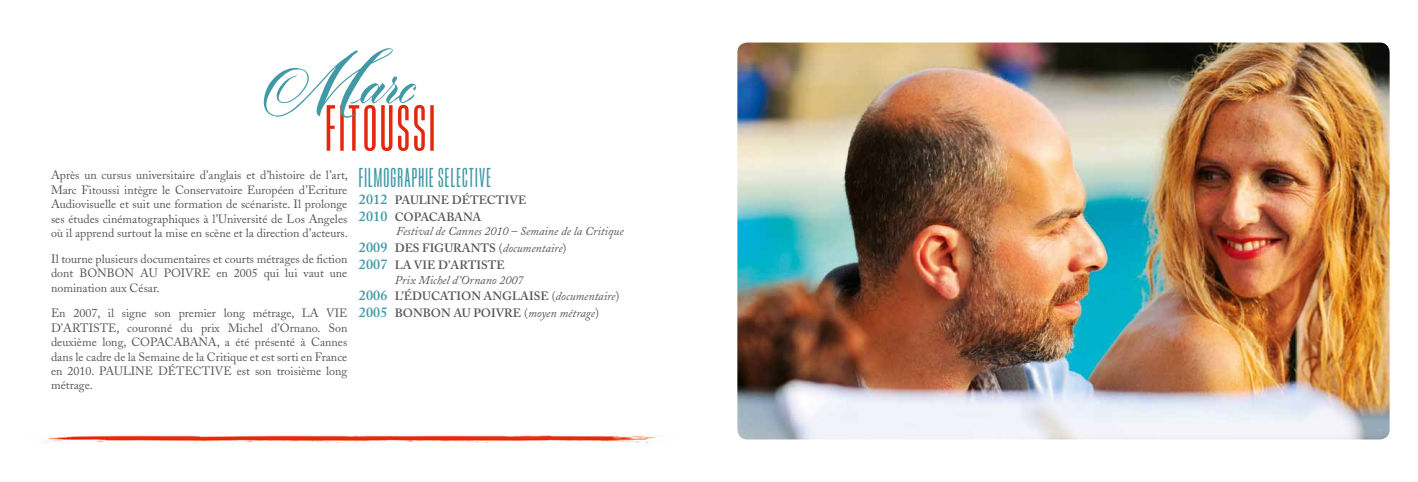
<style>
.page{position:relative;width:1418px;height:482px;background:#fff}
.page>*{position:absolute;margin:0;border:0;box-sizing:border-box;transform-origin:0 0}
.t1{font:28.7px "Bee Three";letter-spacing:.04em;color:#4099a5}
.t2{font:12px/14.4px "Adobe Caslon";color:#565656;text-align:justify}
.t3{font:italic 12px/16.8px "Adobe Caslon";color:#565656}
.t4{font:600 12px/16.8px "Adobe Caslon";color:#565656}
.s1{font-size:14px;color:#4099a5}
.s2{font-weight:600;font-style:normal;font-size:14px;color:#4099a5}
.s3{font-weight:600;font-style:normal}
.s4{font-style:normal}
</style>
<div class="page">
<img style="left:41px;top:435px;width:618px;height:9px">
<img style="left:737px;top:43px;width:652px;height:396px">
<svg style="left:264px;top:48px;width:170px;height:103px"></svg>
<p class="t2" style="left:51px;top:168px;width:298px">Après un cursus universitaire d’anglais et d’histoire de l’art, Marc Fitoussi intègre le Conservatoire Européen d’Ecriture Audiovisuelle et suit une formation de scénariste. Il prolonge ses études cinématographiques à l’Université de Los Angeles où il apprend surtout la mise en scène et la direction d’acteurs.</p>
<p class="t2" style="left:51px;top:252px;width:298px">Il tourne plusieurs documentaires et courts métrages de fiction dont Bonb on au poivre en 2005 qui lui vaut une nomination aux César.</p>
<p class="t2" style="left:51px;top:306px;width:298px">En 2007, il signe son premier long métrage, La Vie d’art</p>
<p class="t2" style="left:51px;top:321px;width:298px;text-indent:38px">iste, couronné du prix Michel d’Ornano. Son deuxième long, Copacaba</p>
<p class="t2" style="left:51px;top:335px;width:298px;text-indent:148px">na, a été présenté à Cannes dans le cadre de la Semaine de la Critique et est sorti en France en 2010. Pauline Détective est son troisième long métrage.</p>
<h1 class="t1" style="left:359px;top:159px;width:134px">FILMOGRAPHIE SELECTIVE</h1>
<p class="t4" style="left:359px;top:191px;width:169px"><span class="s1">2012</span> PAULINE DÉTECTIVE<br><span class="s1">2010</span> COPACABANA</p>
<p class="t3" style="left:359px;top:223px;width:266px;text-indent:38px">Festival de Cannes 2010 – Semaine de la Critique<br><span class="s2">2009</span> <span class="s3">DES FIGURANTS</span> <span class="s4">(</span>documentaire<span class="s4">)<br></span><span class="s2">2007</span> <span class="s3">LA VIE D’ARTISTE</span></p>
<p class="t3" style="left:359px;top:272px;width:262px;text-indent:36px">Prix Michel d’Ornano 2007<br><span class="s2">2006</span> <span class="s3">L’ÉDUCATION ANGLAISE</span> <span class="s4">(</span>documentaire<span class="s4">)<br></span><span class="s2">2005</span> <span class="s3">BONBON AU POIVRE</span> <span class="s4">(</span>moyen métrage<span class="s4">)</span></p>
</div>
